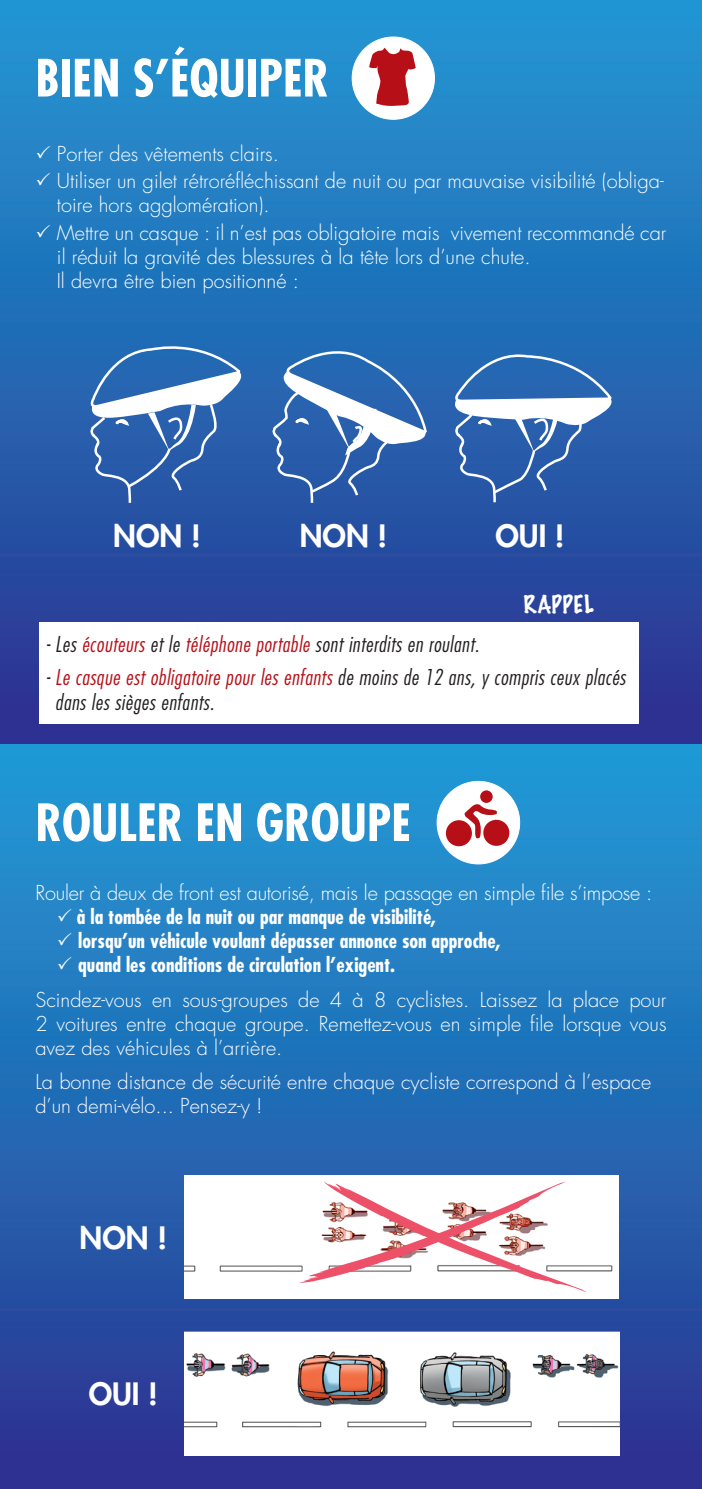
<style>
.page{position:relative;width:702px;height:1489px;background:#fff}
.page>*{position:absolute;margin:0;border:0;box-sizing:border-box;transform-origin:0 0}
.t1{font:700 condensed 50px "Futura";color:#fff}
.t2{font:800 30px "Futura";color:#fff}
.t3{font:100 22.5px "Marker Felt";letter-spacing:.04em;color:#fff}
.t4{font:italic 300 condensed 21.25px/25.5px "Futura";letter-spacing:.03em;color:#231f20}
.t5{font:300 20px/24px "Futura";color:#fff}
.t6{font:700 condensed 20px/24px "Futura";color:#fff}
.s1{color:#b70f17}
</style>
<div class="page">
<div style="left:0;top:0;width:702px;height:780px;background:linear-gradient(to bottom,#1f9ad4,#2e2d8d)"></div>
<div style="left:352px;top:37px;width:82px;height:82px;background:#fff;border-radius:50%"></div>
<svg style="left:369px;top:48px;width:47px;height:58px"></svg>
<div style="left:0;top:744px;width:702px;height:744px;background:linear-gradient(to bottom,#1e9ed7,#2f3491)"></div>
<div style="left:90px;top:497px;width:494px;height:8px;background:#2755a5"></div>
<svg style="left:90px;top:338px;width:521px;height:159px;background:#4a7bbb"></svg>
<div style="left:437px;top:781px;width:82px;height:82px;background:#fff;border-radius:50%"></div>
<div style="left:480px;top:790px;width:12px;height:12px;background:#b70f17;border-radius:50%"></div>
<div style="left:446px;top:820px;width:26px;height:26px;background:#b70f17;border-radius:50%"></div>
<div style="left:483px;top:819px;width:26px;height:26px;background:#b70f17;border-radius:50%"></div>
<svg style="left:464px;top:804px;width:33px;height:34px"></svg>
<img style="left:185px;top:1175px;width:433px;height:123px">
<svg style="left:298px;top:1178px;width:290px;height:117px"></svg>
<div style="left:39px;top:621px;width:599px;height:102px;background:#fff"></div>
<img style="left:185px;top:1331px;width:434px;height:123px">
<div style="left:185px;top:1380px;width:89px;height:25px;background:#fff"></div>
<div style="left:527px;top:1380px;width:90px;height:25px;background:#fff"></div>
<svg style="left:37px;top:145px;width:13px;height:13px"></svg>
<svg style="left:37px;top:173px;width:13px;height:13px"></svg>
<svg style="left:37px;top:224px;width:13px;height:13px"></svg>
<svg style="left:58px;top:908px;width:13px;height:13px"></svg>
<svg style="left:58px;top:932px;width:13px;height:13px"></svg>
<svg style="left:58px;top:956px;width:13px;height:13px"></svg>
<h1 class="t1" style="left:35px;top:46px;width:295px">BIEN S’ÉQUIPER</h1>
<p class="t5" style="left:57px;top:140px;width:608px;line-height:27.5px">Porter des vêtements clairs.<br>Utiliser un gilet rétroréfléchissant de nuit ou par mauvaise visibilité (obliga-</p>
<p class="t5" style="left:57px;top:191px;width:611px;line-height:27.5px">toire hors agglomération).<br>Mettre un casque : il n’est pas obligatoire mais vivement recommandé car</p>
<p class="t5" style="left:57px;top:245px;width:475px">il réduit la gravité des blessures à la tête lors d’une chute.<br>Il devra être bien positionné :</p>
<h2 class="t2" style="left:113px;top:516px;width:89px">NON !</h2>
<h2 class="t2" style="left:300px;top:516px;width:89px">NON !</h2>
<h2 class="t2" style="left:495px;top:516px;width:71px">OUI !</h2>
<p class="t3" style="left:523px;top:587px;width:71px">RAPPEL</p>
<p class="t4" style="left:46px;top:631px;width:434px">- Les <span class="s1">écouteurs</span> et le <span class="s1">téléphone portable</span> sont interdits en roulant.</p>
<p class="t4" style="left:55px;top:664px;width:571px;text-indent:-9px">- <span class="s1">Le casque est obligatoire pour les enfants</span> de moins de 12 ans, y compris ceux placés dans les sièges enfants.</p>
<h1 class="t1" style="left:35px;top:790px;width:377px">ROULER EN GROUPE</h1>
<p class="t5" style="left:35px;top:880px;width:618px">Rouler à deux de front est autorisé, mais le passage en simple file s’impose :</p>
<p class="t6" style="left:77px;top:904px;width:425px">à la tombée de la nuit ou par manque de visibilité, lorsqu’un véhicule voulant dépasser annonce son approche, quand les conditions de circulation l’exigent.</p>
<p class="t5" style="left:35px;top:987px;width:632px;text-align:justify">Scindez-vous en sous-groupes de 4 à 8 cyclistes. Laissez la place pour 2 voitures entre chaque groupe. Remettez-vous en simple file lorsque vous avez des véhicules à l’arrière.</p>
<p class="t5" style="left:35px;top:1070px;width:617px">La bonne distance de sécurité entre chaque cycliste correspond à l’espace d’un demi-vélo... Pensez-y !</p>
<h2 class="t2" style="left:80px;top:1217px;width:89px">NON !</h2>
<h2 class="t2" style="left:89px;top:1374px;width:71px">OUI !</h2>
</div>
